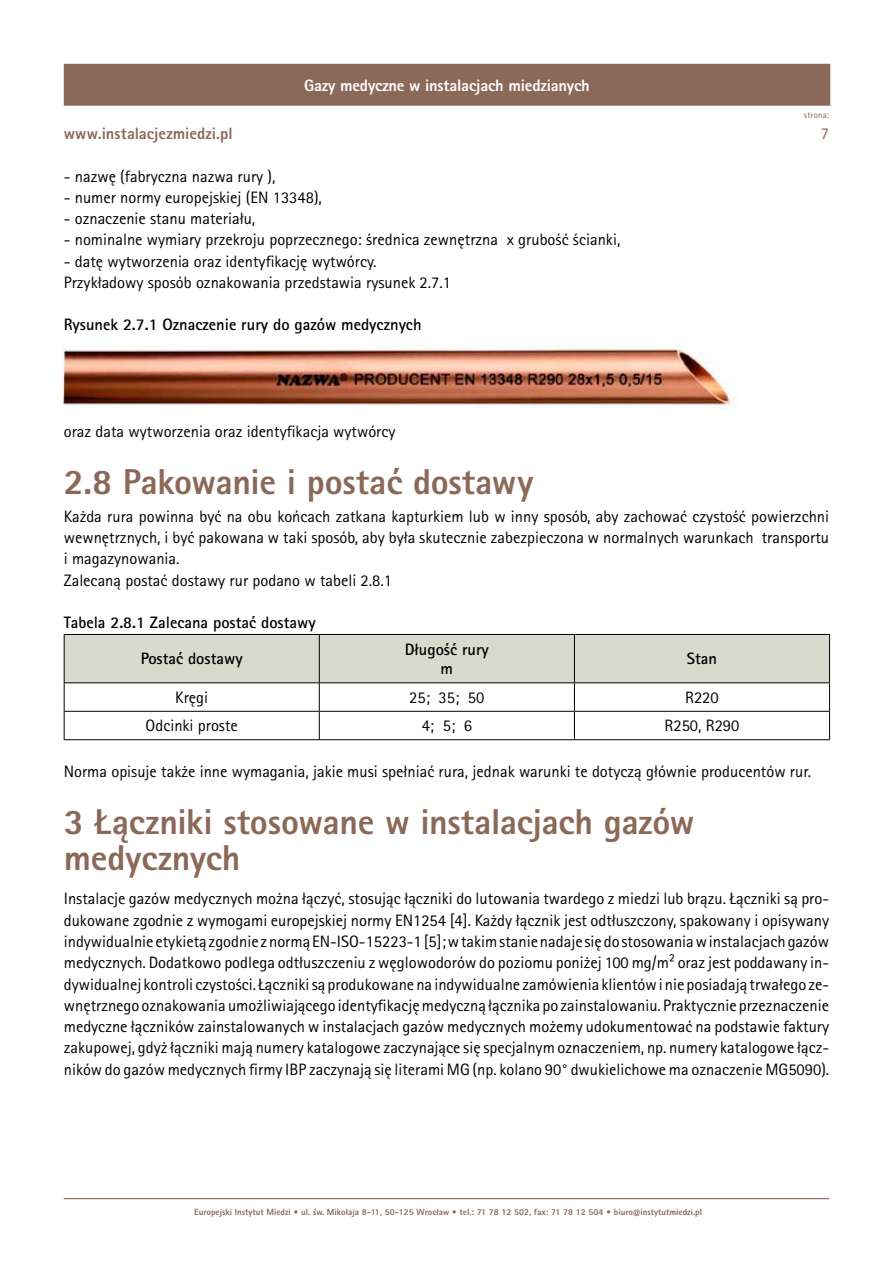
<style>
.page{position:relative;width:893px;height:1263px;background:#fff}
.page>*{position:absolute;margin:0;border:0;box-sizing:border-box;transform-origin:0 0}
.t1{font:800 36px/36px "Rotis Sans Serif Pro";letter-spacing:-.005em;color:#8b6958}
.t2{font:16.5px/21.3px "Rotis Sans Serif Pro";color:#000}
.t3{font:700 16.5px/19.8px "Rotis Sans Serif Pro";color:#000;text-align:center}
.t4{font:800 16.5px "Rotis Sans Serif Pro";letter-spacing:-.01em;color:#fff}
.t5{font:800 16.5px "Rotis Sans Serif Pro";color:#8b6958}
.t6{font:16.5px "Rotis Sans Serif Pro";color:#8b6958}
.t7{font:800 9px "Rotis Sans Serif Pro";color:#8b6958}
.t8{font:9px "Rotis Sans Serif Pro";letter-spacing:.02em;color:#8b6958}
</style>
<div class="page">
<div style="left:64px;top:64px;width:766px;height:41px;background:#8b6958"></div>
<div style="left:64px;top:64px;width:766px;height:42px;border:1px solid #8b6958"></div>
<hr style="left:64px;top:1198px;width:765px;height:1px;background:#8b6958">
<img style="left:64px;top:348px;width:673px;height:61px">
<svg style="left:64px;top:634px;width:766px;height:105px"></svg>
<hr style="left:64px;top:739px;width:255px;height:1px;background:#000">
<hr style="left:319px;top:739px;width:255px;height:1px;background:#000">
<hr style="left:574px;top:739px;width:256px;height:1px;background:#000">
<p class="t4" style="left:304px;top:74px;width:287px">Gazy medyczne w instalacjach miedzianych</p>
<p class="t8" style="left:804px;top:109px;width:27px">strona:</p>
<p class="t5" style="left:64px;top:123px;width:170px">www.instalacjezmiedzi.pl</p>
<p class="t6" style="left:821px;top:124px;width:10px">7</p>
<p class="t2" style="left:64px;top:165px;width:213px">- nazwę (fabryczna nazwa rury ),</p>
<p class="t2" style="left:64px;top:187px;width:260px">- numer normy europejskiej (EN 13348),</p>
<p class="t2" style="left:64px;top:208px;width:193px">- oznaczenie stanu materiału,</p>
<p class="t2" style="left:64px;top:229px;width:558px">- nominalne wymiary przekroju poprzecznego: średnica zewnętrzna x grubość ścianki,</p>
<p class="t2" style="left:64px;top:250px;width:389px">- datę wytworzenia oraz identyfikację wytwórcy.<br>Przykładowy sposób oznakowania przedstawia rysunek 2.7.1</p>
<p class="t3" style="left:64px;top:315px;width:359px">Rysunek 2.7.1 Oznaczenie rury do gazów medycznych</p>
<p class="t2" style="left:64px;top:421px;width:333px">oraz data wytworzenia oraz identyfikacja wytwórcy</p>
<h1 class="t1" style="left:64px;top:463px;width:471px">2.8 Pakowanie i postać dostawy</h1>
<p class="t2" style="left:64px;top:506px;width:767px">Każda rura powinna być na obu końcach zatkana kapturkiem lub w inny sposób, aby zachować czystość powierzchni wewnętrznych, i być pakowana w taki sposób, aby była skutecznie zabezpieczona w normalnych warunkach transportu i magazynowania.<br>Zalecaną postać dostawy rur podano w tabeli 2.8.1</p>
<p class="t3" style="left:64px;top:612px;width:254px">Tabela 2.8.1 Zalecana postać dostawy</p>
<p class="t3" style="left:141px;top:649px;width:104px">Postać dostawy</p>
<p class="t3" style="left:405px;top:639px;width:86px">Długość rury m</p>
<p class="t3" style="left:687px;top:649px;width:32px">Stan</p>
<p class="t2" style="left:175px;top:687px;width:34px">Kręgi</p>
<p class="t2" style="left:409px;top:687px;width:77px">25; 35; 50</p>
<p class="t2" style="left:685px;top:687px;width:35px">R220</p>
<p class="t2" style="left:146px;top:715px;width:94px">Odcinki proste</p>
<p class="t2" style="left:422px;top:715px;width:52px">4; 5; 6</p>
<p class="t2" style="left:665px;top:715px;width:76px">R250, R290</p>
<p class="t2" style="left:64px;top:761px;width:749px">Norma opisuje także inne wymagania, jakie musi spełniać rura, jednak warunki te dotyczą głównie producentów rur.</p>
<h1 class="t1" style="left:64px;top:803px;width:632px">3 Łączniki stosowane w instalacjach gazów medycznych</h1>
<p class="t2" style="left:64px;top:888px;width:767px;text-align:justify">Instalacje gazów medycznych można łączyć, stosując łączniki do lutowania twardego z miedzi lub brązu. Łączniki są pro&shy;dukowane zgodnie z wymogami europejskiej normy EN1254 [4]. Każdy łącznik jest odtłuszczony, spakowany i opisywany indywidualnie etykietą zgodnie znormą EN-ISO-15223-1 [5]; wtakim stanie nadaje się do stosowania winstalacjach gazów medycznych. Dodatkowo podlega odtłuszczeniu z węglowodorów do poziomu poniżej 100 mg/m² oraz jest poddawany in&shy;dywidualnej kontroli czystości. Łączniki są produkowane na indywidualne zamówienia klientów i nie posiadają trwałego ze&shy;wnętrznego oznakowania umożliwiającego identyfikację medyczną łącznika po zainstalowaniu. Praktycznie przeznaczenie medyczne łączników zainstalowanych w instalacjach gazów medycznych możemy udokumentować na podstawie faktury zakupowej, gdyż łączniki mają numery katalogowe zaczynające się specjalnym oznaczeniem, np. numery katalogowe łącz&shy;ników do gazów medycznych firmy IBP zaczynają się literami MG (np. kolano 90° dwukielichowe ma oznaczenie MG5090).</p>
<p class="t7" style="left:194px;top:1206px;width:509px">Europejski Instytut Miedzi • ul. św. Mikołaja 8-11, 50-125 Wrocław • tel.: 71 78 12 502, fax: 71 78 12 504 • biuro@instytutmiedzi.pl</p>
</div>
